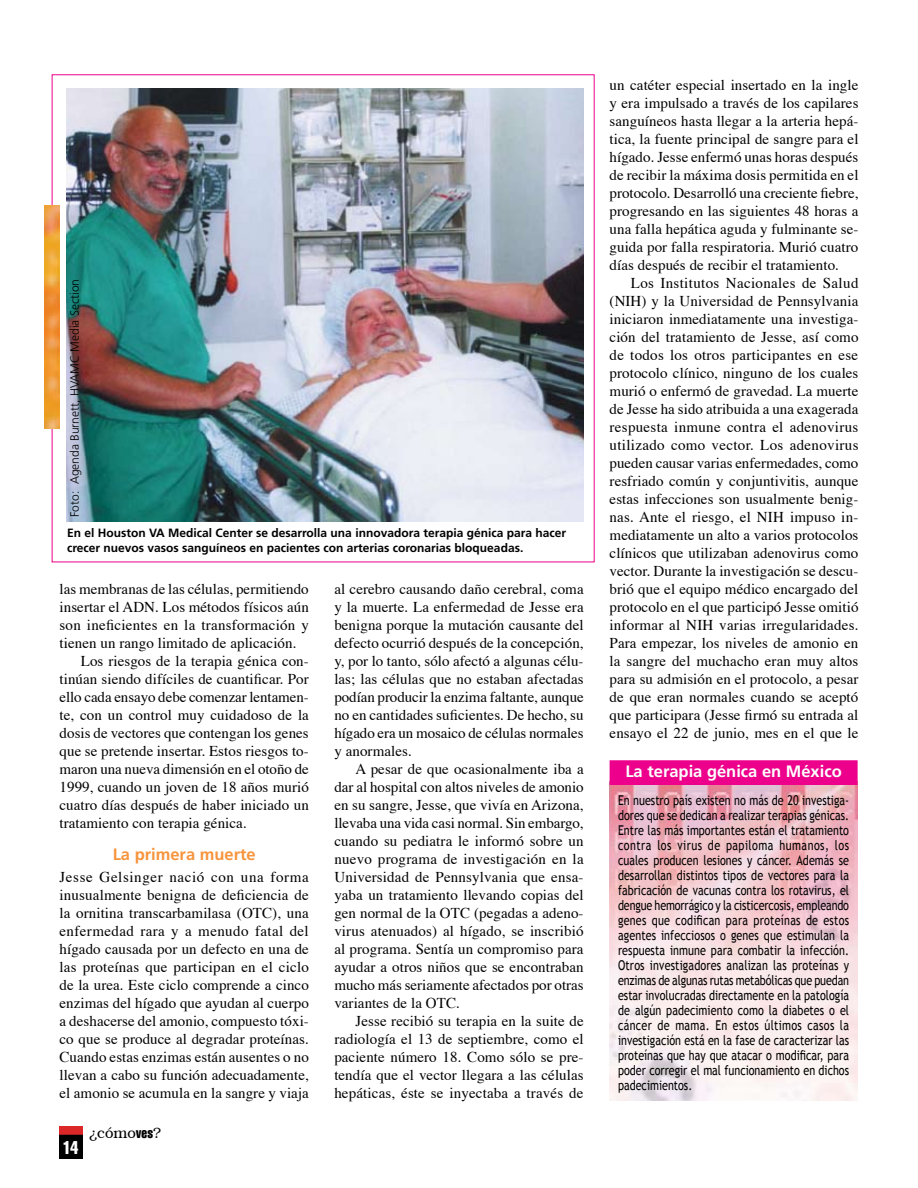
<style>
.page{position:relative;width:918px;height:1188px;background:#fff}
.page>*{position:absolute;margin:0;border:0;box-sizing:border-box;transform-origin:0 0}
.t1{font:extra-condensed 18px "Helvetica";color:#fff;scale:.95 1}
.t2{font:700 16.5px "Frutiger";color:#fff}
.t3{font:700 16.5px "Frutiger";color:#f7943c}
.t4{font:15px/18px "Times";letter-spacing:.005em;color:#000;text-align:justify}
.t5{font:300 15px "Bookman";color:#000}
.t6{font:13.5px/15px "Trebuchet MS";color:#000;text-align:justify;scale:.8 1}
.t7{font:700 12px/14.4px "Frutiger";color:#000}
.t8{font:300 12px "Frutiger";color:#000}
.s1{font-family:"Helvetica";font-weight:400;font-stretch:extra-condensed;font-size:13.5px}
</style>
<div class="page">
<img style="left:60px;top:1127px;width:22px;height:32px">
<img style="left:610px;top:785px;width:248px;height:315px">
<img style="left:44px;top:206px;width:16px;height:223px">
<img style="left:67px;top:88px;width:517px;height:434px">
<div style="left:610px;top:761px;width:247px;height:23px;background:#ec008c"></div>
<div style="left:610px;top:760px;width:248px;height:25px;border:2px solid #ec008c"></div>
<p class="t8" style="left:68px;top:517px;width:240px;rotate:-90deg">Foto: Agenda Burnett, HVAMC Media Section</p>
<p class="t7" style="left:67px;top:526px;width:501px">En el Houston VA Medical Center se desarrolla una innovadora terapia génica para hacer crecer nuevos vasos sanguíneos en pacientes con arterias coronarias bloqueadas.</p>
<p class="t4" style="left:60px;top:579px;width:251px">las membranas de las células, permitiendo</p>
<p class="t4" style="left:60px;top:597px;width:251px">insertar el ADN. Los métodos físicos aún</p>
<p class="t4" style="left:60px;top:615px;width:251px">son ineficientes en la transformación y</p>
<p class="t4" style="left:60px;top:633px;width:238px">tienen un rango limitado de aplicación.</p>
<p class="t4" style="left:81px;top:651px;width:230px">Los riesgos de la terapia génica con-</p>
<p class="t4" style="left:60px;top:669px;width:251px">tinúan siendo difíciles de cuantificar. Por</p>
<p class="t4" style="left:60px;top:687px;width:251px">ello cada ensayo debe comenzar lentamen-</p>
<p class="t4" style="left:60px;top:705px;width:251px">te, con un control muy cuidadoso de la</p>
<p class="t4" style="left:60px;top:723px;width:251px">dosis de vectores que contengan los genes</p>
<p class="t4" style="left:60px;top:741px;width:251px">que se pretende insertar. Estos riesgos to-</p>
<p class="t4" style="left:60px;top:759px;width:251px">maron una nueva dimensión en el otoño de</p>
<p class="t4" style="left:60px;top:777px;width:251px">1999, cuando un joven de 18 años murió</p>
<p class="t4" style="left:60px;top:795px;width:251px">cuatro días después de haber iniciado un</p>
<p class="t4" style="left:60px;top:813px;width:189px">tratamiento con terapia génica.</p>
<p class="t3" style="left:113px;top:844px;width:145px">La primera muerte</p>
<p class="t4" style="left:60px;top:867px;width:251px">Jesse Gelsinger nació con una forma inusualmente benigna de deficiencia de la ornitina transcarbamilasa (OTC), una enfermedad rara y a menudo fatal del hígado causada por un defecto en una de las proteínas que participan en el ciclo de la urea. Este ciclo comprende a cinco enzimas del hígado que ayudan al cuerpo a deshacerse del amonio, compuesto tóxi&shy;co que se produce al degradar proteínas.<br>Cuando estas enzimas están ausentes o no llevan a cabo su función adecuadamente, el amonio se acumula en la sangre y viaja</p>
<p class="t1" style="left:63px;top:1138px;width:18px">14</p>
<p class="t5" style="left:89px;top:1124px;width:74px">¿cómo<span class="s1">ves</span>?</p>
<p class="t4" style="left:334px;top:579px;width:251px">al cerebro causando daño cerebral, coma y la muerte. La enfermedad de Jesse era benigna porque la mutación causante del defecto ocurrió después de la concepción, y, por lo tanto, sólo afectó a algunas célu&shy;las; las células que no estaban afectadas podían producir la enzima faltante, aunque no en cantidades suficientes. De hecho, su hígado era un mosaico de células normales y anormales.</p>
<p class="t4" style="left:334px;top:759px;width:251px;text-indent:21px">A pesar de que ocasionalmente iba a dar al hospital con altos niveles de amonio en su sangre, Jesse, que vivía en Arizona, llevaba una vida casi normal. Sin embargo, cuando su pediatra le informó sobre un nuevo programa de investigación en la Universidad de Pennsylvania que ensa&shy;yaba un tratamiento llevando copias del gen normal de la OTC (pegadas a adeno&shy;virus atenuados) al hígado, se inscribió al programa. Sentía un compromiso para ayudar a otros niños que se encontraban mucho más seriamente afectados por otras variantes de la OTC.</p>
<p class="t4" style="left:334px;top:1011px;width:251px;text-indent:21px">Jesse recibió su terapia en la suite de radiología el 13 de septiembre, como el paciente número 18. Como sólo se pre&shy;tendía que el vector llegara a las células hepáticas, éste se inyectaba a través de</p>
<p class="t4" style="left:610px;top:75px;width:250px">un catéter especial insertado en la ingle y era impulsado a través de los capilares sanguíneos hasta llegar a la arteria hepá&shy;tica, la fuente principal de sangre para el hígado. Jesse enfermó unas horas después de recibir la máxima dosis permitida en el protocolo. Desarrolló una creciente fiebre, progresando en las siguientes 48 horas a una falla hepática aguda y fulminante se&shy;guida por falla respiratoria. Murió cuatro días después de recibir el tratamiento.</p>
<p class="t4" style="left:610px;top:273px;width:250px;text-indent:21px">Los Institutos Nacionales de Salud (NIH) y la Universidad de Pennsylvania iniciaron inmediatamente una investiga&shy;ción del tratamiento de Jesse, así como de todos los otros participantes en ese protocolo clínico, ninguno de los cuales murió o enfermó de gravedad. La muerte de Jesse ha sido atribuida a una exagerada respuesta inmune contra el adenovirus utilizado como vector. Los adenovirus pueden causar varias enfermedades, como resfriado común y conjuntivitis, aunque estas infecciones son usualmente benig&shy;nas. Ante el riesgo, el NIH impuso in&shy;mediatamente un alto a varios protocolos clínicos que utilizaban adenovirus como vector. Durante la investigación se descu&shy;brió que el equipo médico encargado del protocolo en el que participó Jesse omitió informar al NIH varias irregularidades.<br>Para empezar, los niveles de amonio en la sangre del muchacho eran muy altos para su admisión en el protocolo, a pesar de que eran normales cuando se aceptó que participara (Jesse firmó su entrada al ensayo el 22 de junio, mes en el que le</p>
<p class="t2" style="left:625px;top:762px;width:218px">La terapia génica en México</p>
<p class="t6" style="left:618px;top:793px;width:290px">En nuestro país existen no más de 20 investiga&shy;dores que se dedican a realizar terapias génicas.<br>Entre las más importantes están el tratamiento contra los virus de papiloma humanos, los cuales producen lesiones y cáncer. Además se desarrollan distintos tipos de vectores para la fabricación de vacunas contra los rotavirus, el dengue hemorrágico y la cisticercosis, empleando genes que codifican para proteínas de estos agentes infecciosos o genes que estimulan la respuesta inmune para combatir la infección.<br>Otros investigadores analizan las proteínas y enzimas de algunas rutas metabólicas que puedan estar involucradas directamente en la patología de algún padecimiento como la diabetes o el cáncer de mama. En estos últimos casos la investigación está en la fase de caracterizar las proteínas que hay que atacar o modificar, para poder corregir el mal funcionamiento en dichos padecimientos.</p>
</div>
